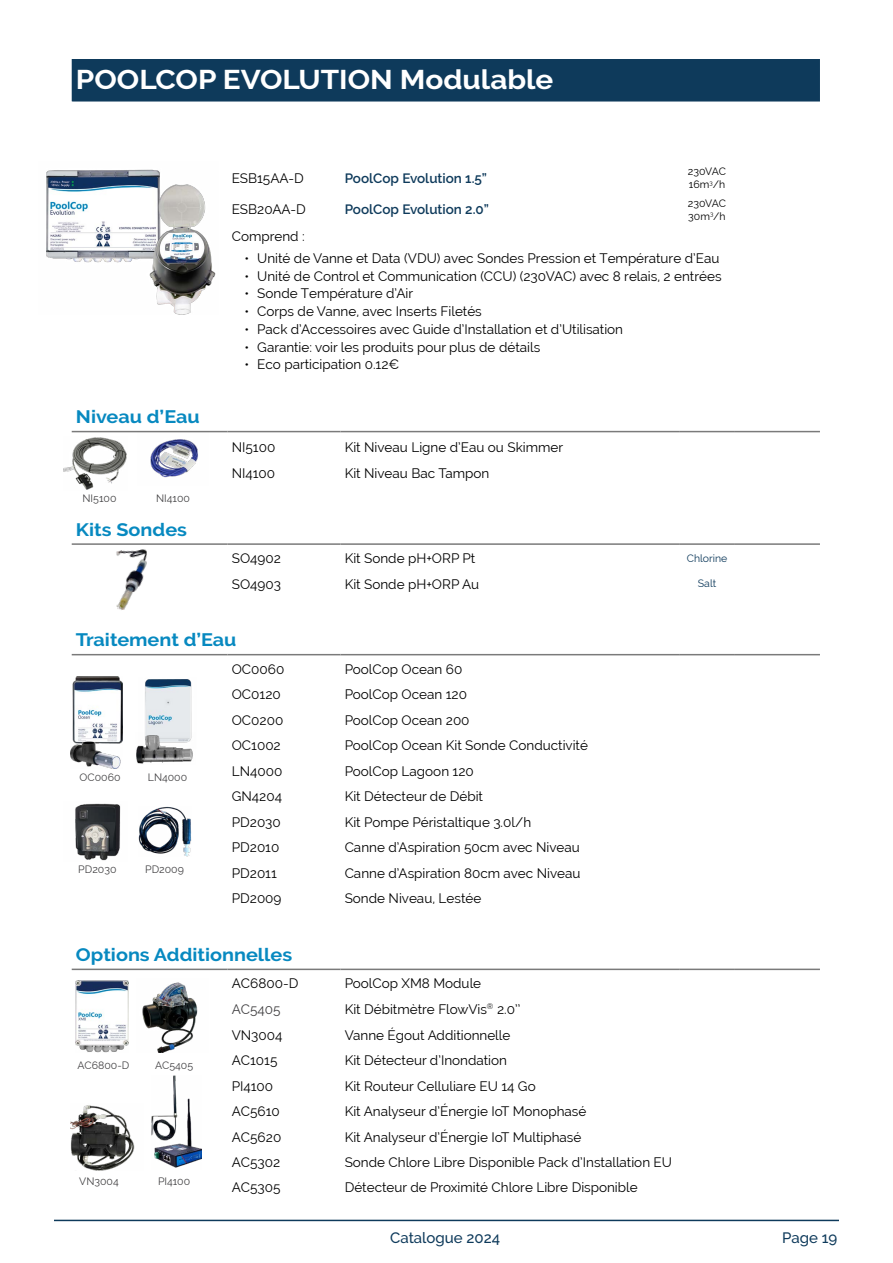
<style>
.page{position:relative;width:893px;height:1263px;background:#fff}
.page>*{position:absolute;margin:0;border:0;box-sizing:border-box;transform-origin:0 0}
.t1{font:700 27px "Raleway";color:#fff;scale:1.1 1}
.t2{font:700 18px "Raleway";color:#0789c0;scale:1.1 1}
.t3{font:500 15px "Raleway";color:#0e3a5b}
.t4{font:13.5px "Raleway";color:#000}
.t5{font:600 13.5px "Raleway";color:#0e3a5b}
.t6{font:13.5px "Raleway";color:#414042}
.t7{font:10.5px "Raleway";color:#414042}
.t8{font:10.5px/13px "Raleway";color:#000}
.t9{font:10.5px "Raleway";color:#0e3a5b}
</style>
<div class="page">
<hr style="left:54px;top:1220px;width:785px;height:1px;background:#0e3a5b">
<div style="left:72px;top:59px;width:748px;height:43px;background:#0e3a5b"></div>
<hr style="left:72px;top:654px;width:155px;height:1px;background:#7a7a7a">
<hr style="left:227px;top:654px;width:113px;height:1px;background:#7a7a7a">
<hr style="left:340px;top:654px;width:339px;height:1px;background:#7a7a7a">
<hr style="left:679px;top:654px;width:56px;height:1px;background:#7a7a7a">
<hr style="left:735px;top:654px;width:85px;height:1px;background:#7a7a7a">
<hr style="left:72px;top:543px;width:155px;height:2px;background:#7a7a7a">
<hr style="left:227px;top:543px;width:113px;height:2px;background:#7a7a7a">
<hr style="left:340px;top:543px;width:339px;height:2px;background:#7a7a7a">
<hr style="left:679px;top:543px;width:56px;height:2px;background:#7a7a7a">
<hr style="left:735px;top:543px;width:85px;height:2px;background:#7a7a7a">
<hr style="left:72px;top:431px;width:155px;height:1px;background:#7a7a7a">
<hr style="left:227px;top:431px;width:113px;height:1px;background:#7a7a7a">
<hr style="left:340px;top:431px;width:339px;height:1px;background:#7a7a7a">
<hr style="left:679px;top:431px;width:56px;height:1px;background:#7a7a7a">
<hr style="left:735px;top:431px;width:85px;height:1px;background:#7a7a7a">
<hr style="left:72px;top:968px;width:155px;height:2px;background:#7a7a7a">
<hr style="left:227px;top:968px;width:113px;height:2px;background:#7a7a7a">
<hr style="left:340px;top:968px;width:339px;height:2px;background:#7a7a7a">
<hr style="left:679px;top:968px;width:56px;height:2px;background:#7a7a7a">
<hr style="left:735px;top:968px;width:85px;height:2px;background:#7a7a7a">
<img style="left:116px;top:549px;width:31px;height:61px">
<img style="left:70px;top:676px;width:53px;height:92px">
<img style="left:145px;top:679px;width:47px;height:53px">
<img style="left:136px;top:732px;width:57px;height:32px">
<img style="left:75px;top:803px;width:46px;height:58px">
<img style="left:139px;top:806px;width:53px;height:50px">
<img style="left:46px;top:169px;width:170px;height:146px">
<img style="left:138px;top:432px;width:70px;height:46px">
<img style="left:64px;top:437px;width:63px;height:53px">
<img style="left:70px;top:1105px;width:65px;height:65px">
<img style="left:75px;top:981px;width:53px;height:71px">
<img style="left:142px;top:982px;width:56px;height:71px">
<img style="left:151px;top:1075px;width:51px;height:93px">
<h1 class="t1" style="left:76px;top:64px;width:435px">POOLCOP EVOLUTION Modulable</h1>
<h2 class="t2" style="left:76px;top:406px;width:114px">Niveau d’Eau</h2>
<p class="t7" style="left:83px;top:492px;width:35px">NI5100</p>
<p class="t7" style="left:156px;top:492px;width:35px">NI4100</p>
<h2 class="t2" style="left:76px;top:519px;width:102px">Kits Sondes</h2>
<p class="t4" style="left:232px;top:170px;width:74px">ESB15AA-D</p>
<p class="t5" style="left:345px;top:171px;width:144px">PoolCop Evolution 1.5”</p>
<p class="t8" style="left:688px;top:165px;width:40px">230VAC<br>16m<sup>3</sup>/h</p>
<p class="t4" style="left:232px;top:202px;width:76px">ESB20AA-D</p>
<p class="t5" style="left:345px;top:202px;width:146px">PoolCop Evolution 2.0”</p>
<p class="t8" style="left:688px;top:196px;width:40px">230VAC<br>30m<sup>3</sup>/h</p>
<p class="t4" style="left:232px;top:228px;width:74px">Comprend :</p>
<p class="t4" style="left:244px;top:250px;width:476px">• Unité de Vanne et Data (VDU) avec Sondes Pression et Température d’Eau</p>
<p class="t4" style="left:244px;top:268px;width:479px">• Unité de Control et Communication (CCU) (230VAC) avec 8 relais, 2 entrées</p>
<p class="t4" style="left:244px;top:286px;width:170px">• Sonde Température d’Air</p>
<p class="t4" style="left:244px;top:303px;width:239px">• Corps de Vanne, avec Inserts Filetés</p>
<p class="t4" style="left:244px;top:321px;width:380px">• Pack d’Accessoires avec Guide d’Installation et d’Utilisation</p>
<p class="t4" style="left:244px;top:339px;width:297px">• Garantie: voir les produits pour plus de détails</p>
<p class="t4" style="left:244px;top:357px;width:156px">• Eco participation 0.12€</p>
<p class="t4" style="left:232px;top:439px;width:45px">NI5100</p>
<p class="t4" style="left:345px;top:439px;width:220px">Kit Niveau Ligne d’Eau ou Skimmer</p>
<p class="t4" style="left:232px;top:466px;width:45px">NI4100</p>
<p class="t4" style="left:345px;top:466px;width:146px">Kit Niveau Bac Tampon</p>
<p class="t4" style="left:232px;top:551px;width:51px">SO4902</p>
<p class="t4" style="left:345px;top:551px;width:132px">Kit Sonde pH+ORP Pt</p>
<p class="t9" style="left:687px;top:552px;width:42px">Chlorine</p>
<p class="t4" style="left:232px;top:576px;width:51px">SO4903</p>
<p class="t4" style="left:345px;top:576px;width:136px">Kit Sonde pH+ORP Au</p>
<p class="t9" style="left:698px;top:577px;width:20px">Salt</p>
<h2 class="t2" style="left:76px;top:629px;width:147px">Traitement d’Eau</h2>
<p class="t4" style="left:232px;top:661px;width:54px">OC0060</p>
<p class="t4" style="left:345px;top:661px;width:119px">PoolCop Ocean 60</p>
<p class="t4" style="left:232px;top:687px;width:51px">OC0120</p>
<p class="t4" style="left:345px;top:687px;width:124px">PoolCop Ocean 120</p>
<p class="t4" style="left:232px;top:712px;width:53px">OC0200</p>
<p class="t4" style="left:345px;top:712px;width:126px">PoolCop Ocean 200</p>
<p class="t4" style="left:232px;top:738px;width:51px">OC1002</p>
<p class="t4" style="left:345px;top:738px;width:245px">PoolCop Ocean Kit Sonde Conductivité</p>
<p class="t4" style="left:232px;top:763px;width:52px">LN4000</p>
<p class="t4" style="left:345px;top:763px;width:131px">PoolCop Lagoon 120</p>
<p class="t4" style="left:232px;top:789px;width:52px">GN4204</p>
<p class="t4" style="left:345px;top:789px;width:140px">Kit Détecteur de Débit</p>
<p class="t4" style="left:232px;top:814px;width:51px">PD2030</p>
<p class="t4" style="left:345px;top:814px;width:188px">Kit Pompe Péristaltique 3.0l/h</p>
<p class="t4" style="left:232px;top:840px;width:49px">PD2010</p>
<p class="t4" style="left:345px;top:840px;width:237px">Canne d’Aspiration 50cm avec Niveau</p>
<p class="t4" style="left:232px;top:865px;width:47px">PD2011</p>
<p class="t4" style="left:345px;top:865px;width:237px">Canne d’Aspiration 80cm avec Niveau</p>
<p class="t4" style="left:232px;top:891px;width:51px">PD2009</p>
<p class="t4" style="left:345px;top:891px;width:138px">Sonde Niveau, Lestée</p>
<p class="t7" style="left:80px;top:771px;width:42px">OC0060</p>
<p class="t7" style="left:148px;top:771px;width:41px">LN4000</p>
<p class="t7" style="left:78px;top:863px;width:40px">PD2030</p>
<p class="t7" style="left:145px;top:863px;width:40px">PD2009</p>
<h2 class="t2" style="left:76px;top:944px;width:198px">Options Additionnelles</h2>
<p class="t4" style="left:232px;top:976px;width:68px">AC6800-D</p>
<p class="t4" style="left:345px;top:976px;width:138px">PoolCop XM8 Module</p>
<p class="t6" style="left:232px;top:1001px;width:50px">AC5405</p>
<p class="t4" style="left:345px;top:1001px;width:177px">Kit Débitmètre FlowVis<sup>®</sup> 2.0’’</p>
<p class="t4" style="left:232px;top:1027px;width:52px">VN3004</p>
<p class="t4" style="left:345px;top:1027px;width:167px">Vanne Égout Additionnelle</p>
<p class="t4" style="left:232px;top:1052px;width:47px">AC1015</p>
<p class="t4" style="left:345px;top:1052px;width:164px">Kit Détecteur d’Inondation</p>
<p class="t4" style="left:232px;top:1078px;width:43px">PI4100</p>
<p class="t4" style="left:345px;top:1078px;width:193px">Kit Routeur Celluliare EU 14 Go</p>
<p class="t4" style="left:232px;top:1103px;width:50px">AC5610</p>
<p class="t4" style="left:345px;top:1103px;width:243px">Kit Analyseur d’Énergie IoT Monophasé</p>
<p class="t4" style="left:232px;top:1129px;width:51px">AC5620</p>
<p class="t4" style="left:345px;top:1129px;width:238px">Kit Analyseur d’Énergie IoT Multiphasé</p>
<p class="t4" style="left:232px;top:1154px;width:50px">AC5302</p>
<p class="t4" style="left:345px;top:1154px;width:329px">Sonde Chlore Libre Disponible Pack d’Installation EU</p>
<p class="t4" style="left:232px;top:1179px;width:50px">AC5305</p>
<p class="t4" style="left:345px;top:1179px;width:294px">Détecteur de Proximité Chlore Libre Disponible</p>
<p class="t7" style="left:77px;top:1059px;width:53px">AC6800-D</p>
<p class="t7" style="left:155px;top:1059px;width:40px">AC5405</p>
<p class="t7" style="left:79px;top:1176px;width:41px">VN3004</p>
<p class="t7" style="left:158px;top:1176px;width:34px">PI4100</p>
<p class="t3" style="left:390px;top:1229px;width:112px">Catalogue 2024</p>
<p class="t3" style="left:782px;top:1229px;width:57px">Page 19</p>
</div>
